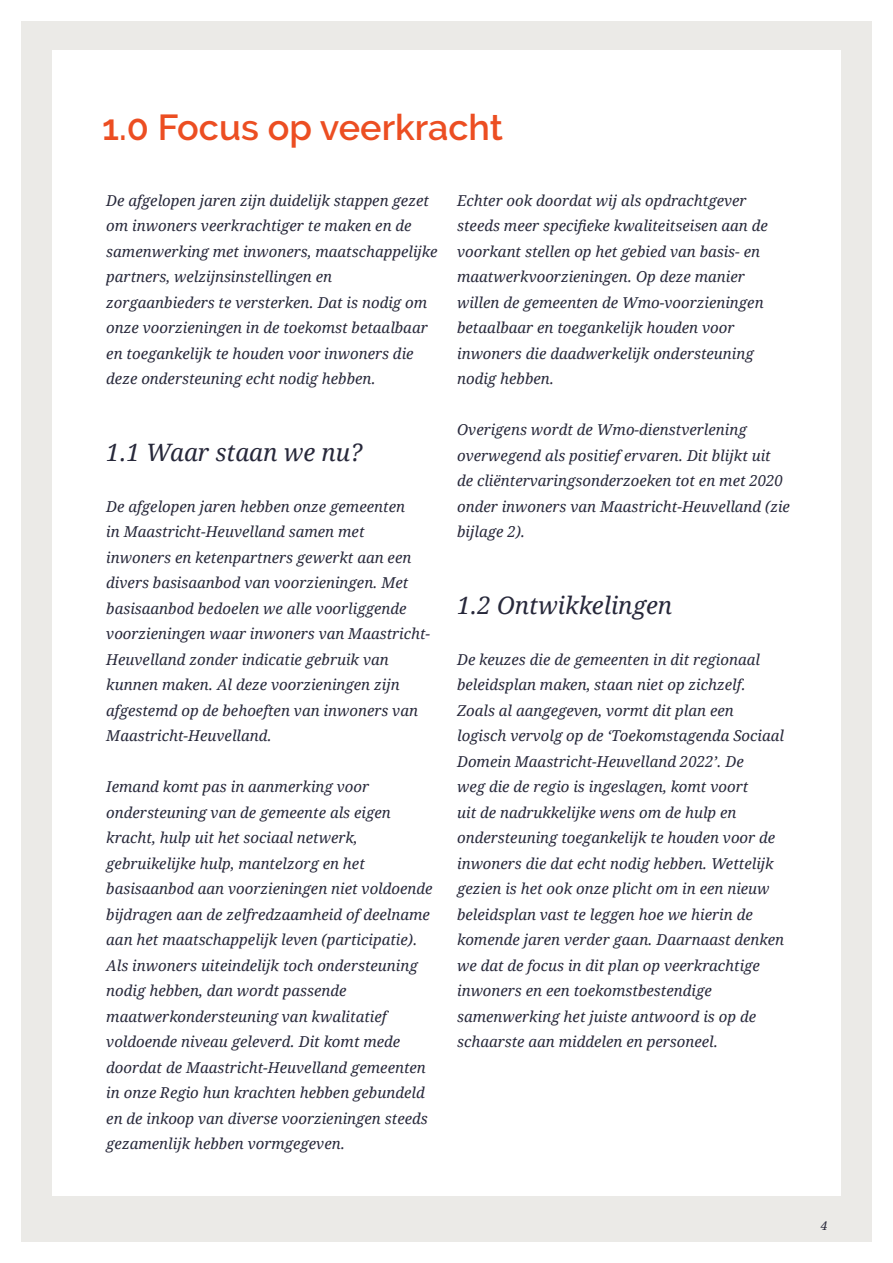
<style>
.page{position:relative;width:893px;height:1263px;background:#fff}
.page>*{position:absolute;margin:0;border:0;box-sizing:border-box;transform-origin:0 0}
.t1{font:600 36px "Raleway";color:#ec4e22}
.t2{font:italic 24px "Droid Serif";color:#27283a}
.t3{font:italic 15px/25.5px "Droid Serif";color:#27283a}
.t4{font:italic 12px "Droid Serif";color:#27283a}
</style>
<div class="page">
<div style="left:21px;top:21px;width:851px;height:1221px;background:#ebeae7"></div>
<div style="left:52px;top:50px;width:788px;height:1146px;background:#fff"></div>
<h1 class="t1" style="left:102px;top:107px;width:403px">1.0 Focus op veerkracht</h1>
<p class="t3" style="left:106px;top:187px;width:333px">De afgelopen jaren zijn duidelijk stappen gezet om inwoners veerkrachtiger te maken en de samenwerking met inwoners, maatschappelijke partners, welzijnsinstellingen en zorgaanbieders te versterken. Dat is nodig om onze voorzieningen in de toekomst betaalbaar en toegankelijk te houden voor inwoners die deze ondersteuning echt nodig hebben.</p>
<h2 class="t2" style="left:106px;top:436px;width:257px">1.1 Waar staan we nu?</h2>
<p class="t3" style="left:106px;top:493px;width:325px">De afgelopen jaren hebben onze gemeenten<br>in Maastricht-Heuvelland samen met inwoners en ketenpartners gewerkt aan een divers basisaanbod van voorzieningen. Met basisaanbod bedoelen we alle voorliggende voorzieningen waar inwoners van Maastricht-Heuvelland zonder indicatie gebruik van kunnen maken. Al deze voorzieningen zijn afgestemd op de behoeften van inwoners van Maastricht-Heuvelland.</p>
<p class="t3" style="left:106px;top:774px;width:328px">Iemand komt pas in aanmerking voor ondersteuning van de gemeente als eigen kracht, hulp uit het sociaal netwerk, gebruikelijke hulp, mantelzorg en het basisaanbod aan voorzieningen niet voldoende bijdragen aan de zelfredzaamheid of deelname aan het maatschappelijk leven (participatie).<br>Als inwoners uiteindelijk toch ondersteuning nodig hebben, dan wordt passende maatwerkondersteuning van kwalitatief voldoende niveau geleverd. Dit komt mede doordat de Maastricht-Heuvelland gemeenten in onze Regio hun krachten hebben gebundeld en de inkoop van diverse voorzieningen steeds gezamenlijk hebben vormgegeven.</p>
<p class="t3" style="left:457px;top:187px;width:312px">Echter ook doordat wij als opdrachtgever steeds meer specifieke kwaliteitseisen aan de voorkant stellen op het gebied van basis- en maatwerkvoorzieningen. Op deze manier willen de gemeenten de Wmo-voorzieningen betaalbaar en toegankelijk houden voor inwoners die daadwerkelijk ondersteuning nodig hebben.</p>
<p class="t3" style="left:457px;top:417px;width:334px">Overigens wordt de Wmo-dienstverlening overwegend als positief ervaren. Dit blijkt uit de cliëntervaringsonderzoeken tot en met 2020 onder inwoners van Maastricht-Heuvelland (zie bijlage 2).</p>
<h2 class="t2" style="left:457px;top:589px;width:217px">1.2 Ontwikkelingen</h2>
<p class="t3" style="left:457px;top:646px;width:329px">De keuzes die de gemeenten in dit regionaal beleidsplan maken, staan niet op zichzelf.<br>Zoals al aangegeven, vormt dit plan een logisch vervolg op de ‘Toekomstagenda Sociaal Domein Maastricht-Heuvelland 2022’. De<br>weg die de regio is ingeslagen, komt voort<br>uit de nadrukkelijke wens om de hulp en ondersteuning toegankelijk te houden voor de inwoners die dat echt nodig hebben. Wettelijk gezien is het ook onze plicht om in een nieuw beleidsplan vast te leggen hoe we hierin de komende jaren verder gaan. Daarnaast denken we dat de focus in dit plan op veerkrachtige inwoners en een toekomstbestendige samenwerking het juiste antwoord is op de schaarste aan middelen en personeel.</p>
<p class="t4" style="left:821px;top:1217px;width:8px">4</p>
</div>
